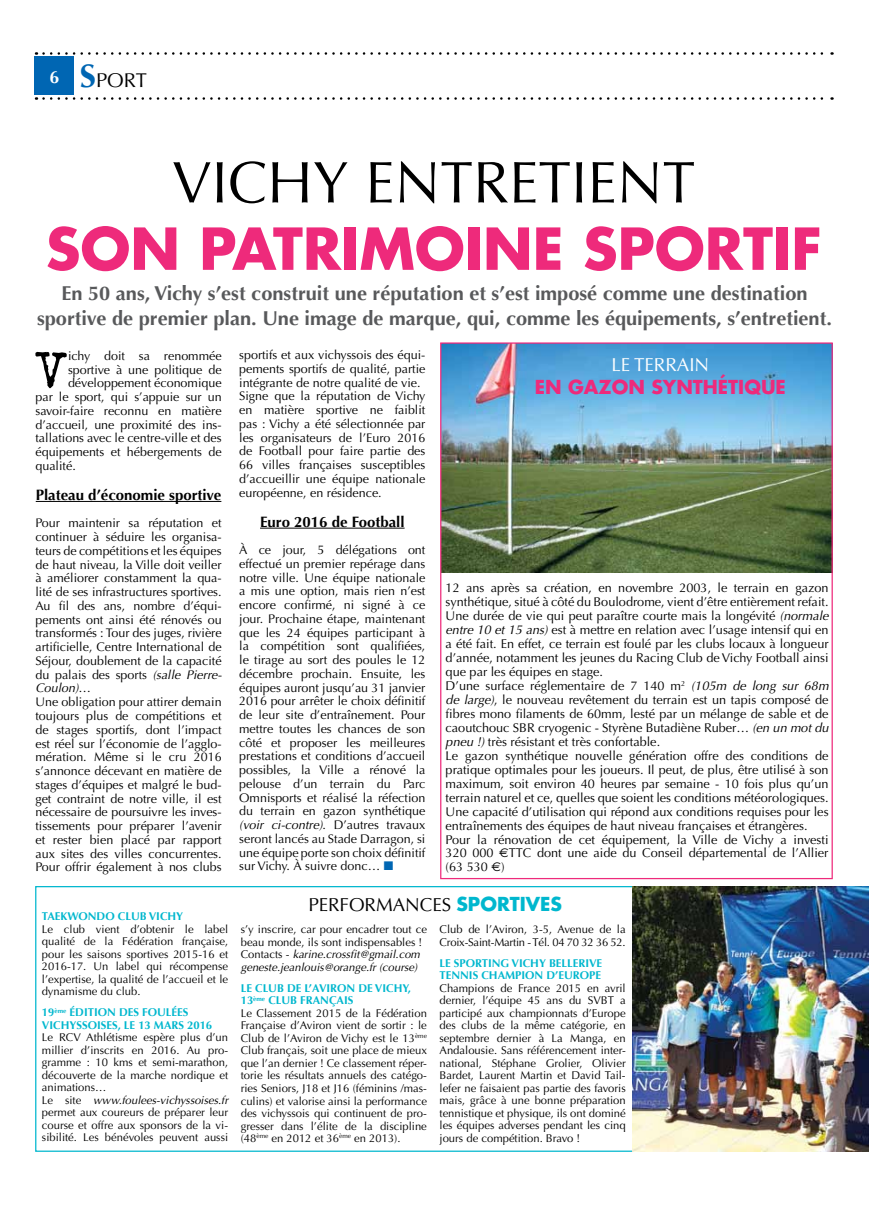
<style>
.page{position:relative;width:869px;height:1205px;background:#fff}
.page>*{position:absolute;margin:0;border:0;box-sizing:border-box;transform-origin:0 0}
.t1{font:60.88px "Trixie Text";color:#000}
.t2{font:58.75px "Optima";color:#000}
.t3{font:700 56.25px "Futura";color:#ee2a7b}
.t4{font:700 20px/25px "Optima";color:#58595b;text-align:center}
.t5{font:20px "Optima";color:#000}
.t6{font:700 18.75px "Futura";color:#ee2a7b}
.t7{font:18.75px "Optima";color:#000}
.t8{font:18.75px "Optima";color:#fff}
.t9{font:700 18.75px "Futura";color:#00b7ce}
.t10{font:700 15px "Optima";color:#000}
.t11{font:12.62px/14px "Optima";color:#000}
.t12{font:12.5px/13.8px "Optima";color:#000}
.t13{font:11.25px/12.5px "Optima";color:#000}
.t14{font:700 11.25px/12.5px "Optima";color:#00b7ce}
.t15{font:11.25px/12.5px "Optima";letter-spacing:-.02em;color:#000}
.s1{font-weight:700;font-size:32.5px;color:#0066b3}
.s2{font-style:italic}
.s3{color:#0066b3}
.s4{font-family:"Euro Sans"}
.s5{font-family:"Futura";font-weight:700;color:#00b7ce}
.s6{font-weight:700;color:#00b7ce}
</style>
<div class="page">
<img style="left:442px;top:344px;width:388px;height:228px">
<svg style="left:43px;top:52px;width:789px;height:3px"></svg>
<svg style="left:43px;top:97px;width:789px;height:3px"></svg>
<div style="left:35px;top:56px;width:39px;height:39px;background:#0066b3"></div>
<hr style="left:36px;top:501px;width:185px;height:1px;background:#000">
<hr style="left:260px;top:528px;width:144px;height:1px;background:#000">
<img style="left:632px;top:886px;width:236px;height:266px">
<h3 class="t5" style="left:49px;top:68px;width:99px"><sup>6</sup> <span class="s1">S</span>PORT</h3>
<h2 class="t2" style="left:172px;top:148px;width:524px">VICHY ENTRETIENT</h2>
<h3 class="t3" style="left:46px;top:210px;width:44px">SON</h3>
<h3 class="t3" style="left:199px;top:210px;width:424px">PATRIMOINE SPO</h3>
<h3 class="t3" style="left:704px;top:210px;width:118px">RTIF</h3>
<h3 class="t4" style="left:37px;top:281px;width:796px">En 50 ans, Vichy s’est construit une réputation et s’est imposé comme une destination sportive de premier plan. Une image de marque, qui, comme les équipements, s’entretient.</h3>
<h3 class="t8" style="left:611px;top:354px;width:99px">LE TERRAIN</h3>
<h3 class="t6" style="left:534px;top:373px;width:94px">EN GAZON</h3>
<h3 class="t6" style="left:651px;top:373px;width:122px">SYNTHÉTIQUE</h3>
<p class="t12" style="left:239px;top:348px;width:188px">sportifs et aux vichyssois des équi&shy;pements sportifs de qualité, partie intégrante de notre qualité de vie.<br>Signe que la réputation de Vichy en matière sportive ne faiblit pas : Vichy a été sélectionnée par les organisateurs de l’Euro 2016 de Football pour faire partie des 66 villes françaises susceptibles d’accueillir une équipe nationale européenne, en résidence.</p>
<p class="t10" style="left:260px;top:513px;width:146px">Euro 2016 de Football</p>
<p class="t12" style="left:239px;top:543px;width:188px;text-align:justify">À ce jour, 5 délégations ont effectué un premier repérage dans notre ville. U ne équipe nationale a mis une option, mais rien n’est encore confirmé, ni signé à ce jour. Prochaine étape, maintenant que les 24 équipes participant à la compétition sont qualifiées, le tirage au sort des poules le 12 décembre prochain. Ensuite, les équipes auront jusqu’au 31 janvier 2016 pour arrêter le choix définitif de leur site d’entraînement. Pour mettre toutes les chances de son côté et proposer les meilleures prestations et conditions d’accueil possibles, la Ville a rénové la pelouse d’un terrain du Parc Omnisports et réalisé la réfection du terrain en gazon synthétique <span class="s2">(voir ci-contre)</span>. D’autres travaux seront lancés au Stade Darragon, si une équipe porte son choix définitif sur Vichy. À suivre donc… <span class="s3">■</span></p>
<h1 class="t1" style="left:35px;top:334px;width:35px">V</h1>
<p class="t12" style="left:68px;top:349px;width:155px">ichy doit sa renommée</p>
<p class="t12" style="left:68px;top:363px;width:155px">sportive à une politique de</p>
<p class="t12" style="left:68px;top:376px;width:155px">développement économique</p>
<p class="t12" style="left:35px;top:390px;width:188px">par le sport, qui s’appuie sur un</p>
<p class="t12" style="left:35px;top:404px;width:187px">savoir-faire reconnu en matière</p>
<p class="t12" style="left:35px;top:418px;width:188px">d’accueil, une proximité des ins-</p>
<p class="t12" style="left:35px;top:431px;width:187px">tallations avec le centre-ville et des</p>
<p class="t12" style="left:35px;top:445px;width:188px">équipements et hébergements de</p>
<p class="t12" style="left:35px;top:459px;width:42px">qualité.</p>
<p class="t10" style="left:36px;top:486px;width:187px">Plateau d’économie sportive</p>
<p class="t12" style="left:35px;top:516px;width:188px">Pour maintenir sa réputation et continuer à séduire les organisa&shy;teurs de compétitions et les équipes de haut niveau, la Ville doit veiller à améliorer constamment la qua&shy;lité de ses infrastructures sportives.<br>Au fil des ans, nombre d’équi&shy;pements ont ainsi été rénovés ou transformés : Tour des juges, rivière artificielle, Centre International de Séjour, doublement de la capacité du palais des sports <span class="s2">(salle Pierre-Coulon)</span>…<br>U ne obligation pour attirer demain toujours plus de compétitions et de stages sportifs, dont l’impact est réel sur l’économie de l’agglo&shy;mération. Même si le cru 2016 s’annonce décevant en matière de stages d’équipes et malgré le bud&shy;get contraint de notre ville, il est nécessaire de poursuivre les inves&shy;tissements pour préparer l’avenir et rester bien placé par rapport aux sites des villes concurrentes.<br>Pour offrir également à nos clubs</p>
<p class="t11" style="left:445px;top:581px;width:384px">12 ans après sa création, en novembre 2003, le terrain en gazon synthétique, situé à côté du Boulodrome, vient d’être entièrement refait.<br>U ne durée de vie qui peut paraître courte mais la longévité <span class="s2">(normale entre 10 et 15 ans)</span> est à mettre en relation avec l’usage intensif qui en a été fait. En effet, ce terrain est foulé par les clubs locaux à longueur d’année, notamment les jeunes du Racing Club de Vichy Football ainsi que par les équipes en stage.<br>D’une surface réglementaire de 7 140 m<sup>2</sup> <span class="s2">(105m de long sur 68m de large)</span>, le nouveau revêtement du terrain est un tapis composé de fibres mono filaments de 60mm, lesté par un mélange de sable et de caoutchouc SBR cryogenic - Styrène Butadiène Ruber… <span class="s2">(en un mot du pneu !)</span> très résistant et très confortable.<br>Le gazon synthétique nouvelle génération offre des conditions de pratique optimales pour les joueurs. Il peut, de plus, être utilisé à son maximum, soit environ 40 heures par semaine - 10 fois plus qu’un terrain naturel et ce, quelles que soient les conditions météorologiques.<br>U ne capacité d’utilisation qui répond aux conditions requises pour les entraînements des équipes de haut niveau françaises et étrangères.<br>Pour la rénovation de cet équipement, la Ville de Vichy a investi 320 000 <span class="s4">e</span>TTC dont une aide du Conseil départemental de l’Allier (63 530 <span class="s4">e</span>)</p>
<p class="t14" style="left:42px;top:910px;width:143px">TAEKWONDO CLUB VICHY</p>
<p class="t13" style="left:42px;top:923px;width:188px;text-align:justify">Le club vient d’obtenir le label qualité de la Fédération française, pour les saisons sportives 2015-16 et 2016-17. U n label qui récompense l’expertise, la qualité de l’accueil et le dynamisme du club.</p>
<p class="t14" style="left:42px;top:1006px;width:172px">19<sup>ème</sup> ÉDITION DES FOULÉES<br>VICHYSSOISES, LE 13 MARS 2016</p>
<p class="t13" style="left:42px;top:1031px;width:188px">Le RCV Athlétisme espère plus d’un millier d’inscrits en 2016. Au pro&shy;gramme : 10 kms et semi-marathon, découverte de la marche nordique et animations…<br>Le site <span class="s2">www.foulees-vichyssoises.fr </span>permet aux coureurs de préparer leur course et offre aux sponsors de la vi&shy;sibilité. Les bénévoles peuvent aussi</p>
<h3 class="t7" style="left:308px;top:893px;width:163px">PERFORMANCES <span class="s5">SPO</span></h3>
<h3 class="t9" style="left:497px;top:891px;width:42px">RTIVES</h3>
<p class="t13" style="left:241px;top:923px;width:188px">s’y inscrire, car pour encadrer tout ce beau monde, ils sont indispensables !<br>Contacts - <span class="s2">karine.crossfit@gmail.com geneste.jeanlouis@orange.fr (course)</span></p>
<p class="t13" style="left:241px;top:982px;width:188px"><span class="s6">LE CLUB DE L’AVIRON DE VICHY, 13</span><sup>ème</sup> <span class="s6">CLUB FRANÇAIS<br></span>Le Classement 2015 de la Fédération Française d’Aviron vient de sortir : le Club de l’Aviron de Vichy est le 13<sup>ème </sup>Club français, soit une place de mieux que l’an dernier ! Ce classement réper&shy;torie les résultats annuels des catégo&shy;ries Seniors, J18 et J16 (féminins /mas&shy;culins) et valorise ainsi la performance des vichyssois qui continuent de pro&shy;gresser dans l’élite de la discipline (48<sup>ème</sup> en 2012 et 36<sup>ème</sup> en 2013).</p>
<p class="t15" style="left:439px;top:923px;width:188px">Club de l’Aviron, 3-5, Avenue de la<br>Croix-Saint-Martin - Tél. 04 70 32 36 52.</p>
<p class="t14" style="left:439px;top:957px;width:164px">LE SPORTING VICHY BELLERIVE<br>TENNIS CHAMPION D’EUROPE</p>
<p class="t13" style="left:439px;top:982px;width:188px;text-align:justify">Champions de France 2015 en avril dernier, l’équipe 45 ans du SVBT a participé aux championnats d’Europe des clubs de la même catégorie, en septembre dernier à La Manga, en Andalousie. Sans référencement inter&shy;national, Stéphane Grolier, Olivier Bardet, Laurent Martin et David Tail&shy;lefer ne faisaient pas partie des favoris mais, grâce à une bonne préparation tennistique et physique, ils ont dominé les équipes adverses pendant les cinq jours de compétition. Bravo !</p>
</div>
